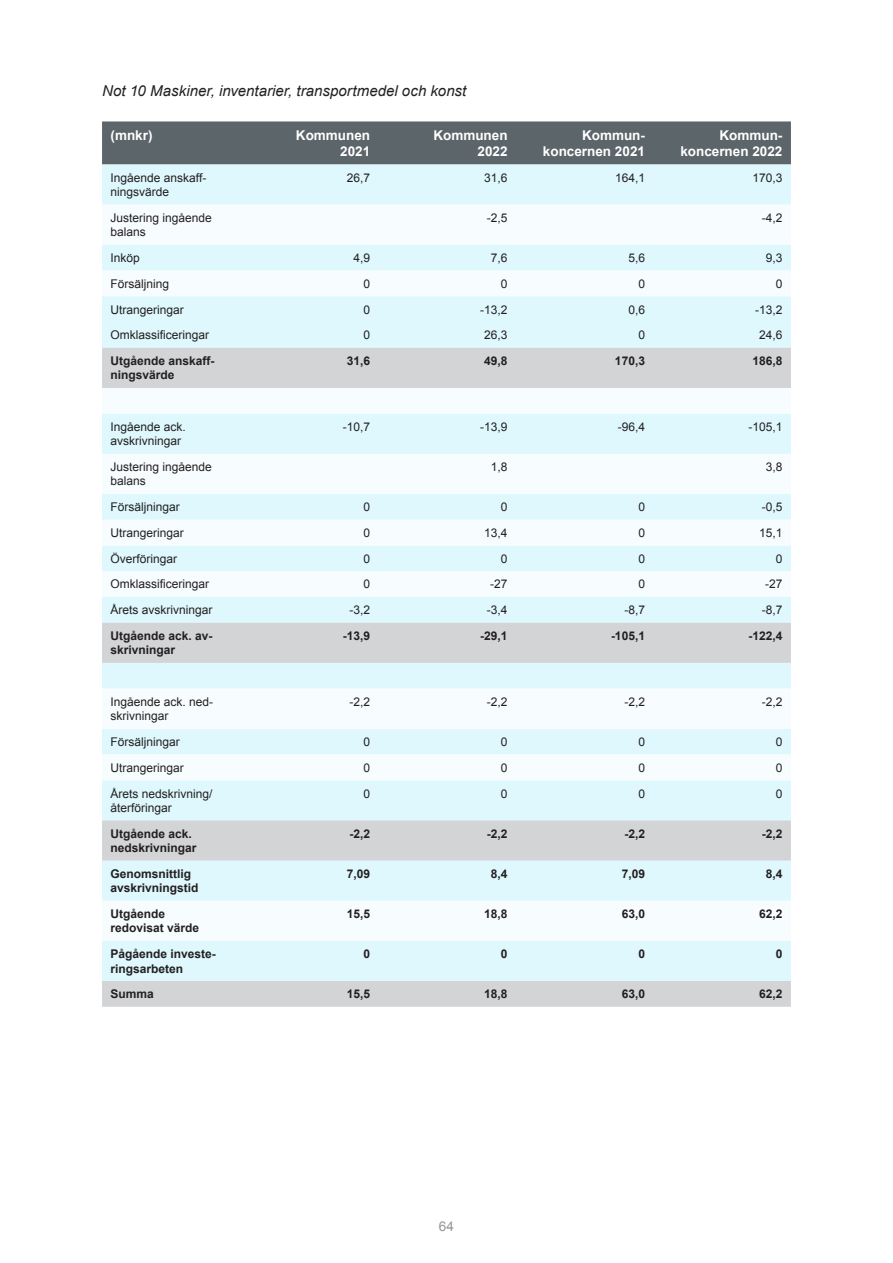
<style>
.page{position:relative;width:893px;height:1263px;background:#fff}
.page>*{position:absolute;margin:0;border:0;box-sizing:border-box;transform-origin:0 0}
.Liten_mellanrubrik_k{font:italic 15px "Arial";color:#231f20}
.Tebell_rubrik_högers{font:700 13.5px/16.2px "Arial";color:#fff;text-align:right}
.Tabell_rubrik{font:700 13.5px "Arial";color:#fff}
.t1{font:13.5px "Arial";color:#939598}
.Tabell_Bröd{font:12px/14.4px "Arial";color:#231f20}
.Tabell_Bröd_Högerstä{font:12px "Arial";color:#231f20}
.Tabell_fet{font:700 12px/14.4px "Arial";color:#231f20}
.Tabell_fet_högerstäl{font:700 12px "Arial";color:#231f20}
</style>
<div class="page">
<div style="left:102px;top:121px;width:689px;height:43px;background:#5c656a"></div>
<div style="left:102px;top:164px;width:689px;height:41px;background:#def8fd"></div>
<svg style="left:102px;top:245px;width:689px;height:103px;fill:#def8fd"></svg>
<svg style="left:102px;top:348px;width:689px;height:659px"></svg>
<p class="Liten_mellanrubrik_k" style="left:102px;top:81px;width:366px">Not 10 Maskiner, inventarier, transportmedel och konst</p>
<p class="Tabell_rubrik" style="left:111px;top:126px;width:43px">(mnkr)</p>
<p class="Tebell_rubrik_högers" style="left:296px;top:127px;width:76px">Kommunen</p>
<p class="Tebell_rubrik_högers" style="left:340px;top:144px;width:32px">2021</p>
<p class="Tebell_rubrik_högers" style="left:433px;top:127px;width:76px">Kommunen</p>
<p class="Tebell_rubrik_högers" style="left:478px;top:144px;width:32px">2022</p>
<p class="Tebell_rubrik_högers" style="left:543px;top:127px;width:104px">Kommun&shy;koncernen 2021</p>
<p class="Tebell_rubrik_högers" style="left:680px;top:127px;width:104px">Kommun&shy;koncernen 2022</p>
<p class="Tabell_Bröd" style="left:111px;top:170px;width:97px">Ingående anskaff&shy;ningsvärde</p>
<p class="Tabell_Bröd_Högerstä" style="left:347px;top:170px;width:25px">26,7</p>
<p class="Tabell_Bröd_Högerstä" style="left:484px;top:170px;width:25px">31,6</p>
<p class="Tabell_Bröd_Högerstä" style="left:615px;top:170px;width:32px">164,1</p>
<p class="Tabell_Bröd_Högerstä" style="left:752px;top:170px;width:32px">170,3</p>
<p class="Tabell_Bröd" style="left:111px;top:211px;width:103px">Justering ingående balans</p>
<p class="Tabell_Bröd_Högerstä" style="left:487px;top:210px;width:22px">-2,5</p>
<p class="Tabell_Bröd_Högerstä" style="left:762px;top:210px;width:22px">-4,2</p>
<p class="Tabell_Bröd" style="left:111px;top:251px;width:31px">Inköp</p>
<p class="Tabell_Bröd_Högerstä" style="left:354px;top:250px;width:18px">4,9</p>
<p class="Tabell_Bröd_Högerstä" style="left:491px;top:250px;width:18px">7,6</p>
<p class="Tabell_Bröd_Högerstä" style="left:628px;top:250px;width:18px">5,6</p>
<p class="Tabell_Bröd_Högerstä" style="left:766px;top:250px;width:18px">9,3</p>
<p class="Tabell_Bröd" style="left:111px;top:276px;width:60px">Försäljning</p>
<p class="Tabell_Bröd_Högerstä" style="left:364px;top:276px;width:8px">0</p>
<p class="Tabell_Bröd_Högerstä" style="left:501px;top:276px;width:8px">0</p>
<p class="Tabell_Bröd_Högerstä" style="left:638px;top:276px;width:8px">0</p>
<p class="Tabell_Bröd_Högerstä" style="left:776px;top:276px;width:8px">0</p>
<p class="Tabell_Bröd" style="left:111px;top:302px;width:75px">Utrangeringar</p>
<p class="Tabell_Bröd_Högerstä" style="left:364px;top:301px;width:8px">0</p>
<p class="Tabell_Bröd_Högerstä" style="left:480px;top:301px;width:29px">-13,2</p>
<p class="Tabell_Bröd_Högerstä" style="left:628px;top:301px;width:18px">0,6</p>
<p class="Tabell_Bröd_Högerstä" style="left:755px;top:301px;width:29px">-13,2</p>
<p class="Tabell_Bröd" style="left:111px;top:328px;width:100px">Omklassificeringar</p>
<p class="Tabell_Bröd_Högerstä" style="left:364px;top:327px;width:8px">0</p>
<p class="Tabell_Bröd_Högerstä" style="left:484px;top:327px;width:25px">26,3</p>
<p class="Tabell_Bröd_Högerstä" style="left:638px;top:327px;width:8px">0</p>
<p class="Tabell_Bröd_Högerstä" style="left:759px;top:327px;width:25px">24,6</p>
<p class="Tabell_fet" style="left:111px;top:354px;width:106px">Utgående anskaff&shy;ningsvärde</p>
<p class="Tabell_fet_högerstäl" style="left:347px;top:353px;width:25px">31,6</p>
<p class="Tabell_fet_högerstäl" style="left:484px;top:353px;width:25px">49,8</p>
<p class="Tabell_fet_högerstäl" style="left:615px;top:353px;width:32px">170,3</p>
<p class="Tabell_fet_högerstäl" style="left:752px;top:353px;width:32px">186,8</p>
<p class="Tabell_Bröd" style="left:111px;top:420px;width:77px">Ingående ack. avskrivningar</p>
<p class="Tabell_Bröd_Högerstä" style="left:343px;top:419px;width:29px">-10,7</p>
<p class="Tabell_Bröd_Högerstä" style="left:480px;top:419px;width:29px">-13,9</p>
<p class="Tabell_Bröd_Högerstä" style="left:618px;top:419px;width:29px">-96,4</p>
<p class="Tabell_Bröd_Högerstä" style="left:748px;top:419px;width:36px">-105,1</p>
<p class="Tabell_Bröd" style="left:111px;top:460px;width:103px">Justering ingående balans</p>
<p class="Tabell_Bröd_Högerstä" style="left:491px;top:459px;width:18px">1,8</p>
<p class="Tabell_Bröd_Högerstä" style="left:766px;top:459px;width:18px">3,8</p>
<p class="Tabell_Bröd" style="left:111px;top:500px;width:71px">Försäljningar</p>
<p class="Tabell_Bröd_Högerstä" style="left:364px;top:499px;width:8px">0</p>
<p class="Tabell_Bröd_Högerstä" style="left:501px;top:499px;width:8px">0</p>
<p class="Tabell_Bröd_Högerstä" style="left:638px;top:499px;width:8px">0</p>
<p class="Tabell_Bröd_Högerstä" style="left:762px;top:499px;width:22px">-0,5</p>
<p class="Tabell_Bröd" style="left:111px;top:526px;width:75px">Utrangeringar</p>
<p class="Tabell_Bröd_Högerstä" style="left:364px;top:525px;width:8px">0</p>
<p class="Tabell_Bröd_Högerstä" style="left:484px;top:525px;width:25px">13,4</p>
<p class="Tabell_Bröd_Högerstä" style="left:638px;top:525px;width:8px">0</p>
<p class="Tabell_Bröd_Högerstä" style="left:759px;top:525px;width:25px">15,1</p>
<p class="Tabell_Bröd" style="left:111px;top:551px;width:68px">Överföringar</p>
<p class="Tabell_Bröd_Högerstä" style="left:364px;top:551px;width:8px">0</p>
<p class="Tabell_Bröd_Högerstä" style="left:501px;top:551px;width:8px">0</p>
<p class="Tabell_Bröd_Högerstä" style="left:638px;top:551px;width:8px">0</p>
<p class="Tabell_Bröd_Högerstä" style="left:776px;top:551px;width:8px">0</p>
<p class="Tabell_Bröd" style="left:111px;top:577px;width:100px">Omklassificeringar</p>
<p class="Tabell_Bröd_Högerstä" style="left:364px;top:576px;width:8px">0</p>
<p class="Tabell_Bröd_Högerstä" style="left:490px;top:576px;width:19px">-27</p>
<p class="Tabell_Bröd_Högerstä" style="left:638px;top:576px;width:8px">0</p>
<p class="Tabell_Bröd_Högerstä" style="left:765px;top:576px;width:19px">-27</p>
<p class="Tabell_Bröd" style="left:111px;top:603px;width:104px">Årets avskrivningar</p>
<p class="Tabell_Bröd_Högerstä" style="left:350px;top:602px;width:22px">-3,2</p>
<p class="Tabell_Bröd_Högerstä" style="left:487px;top:602px;width:22px">-3,4</p>
<p class="Tabell_Bröd_Högerstä" style="left:624px;top:602px;width:22px">-8,7</p>
<p class="Tabell_Bröd_Högerstä" style="left:762px;top:602px;width:22px">-8,7</p>
<p class="Tabell_fet" style="left:111px;top:629px;width:104px">Utgående ack. av&shy;skrivningar</p>
<p class="Tabell_fet_högerstäl" style="left:343px;top:628px;width:29px">-13,9</p>
<p class="Tabell_fet_högerstäl" style="left:480px;top:628px;width:29px">-29,1</p>
<p class="Tabell_fet_högerstäl" style="left:611px;top:628px;width:36px">-105,1</p>
<p class="Tabell_fet_högerstäl" style="left:748px;top:628px;width:36px">-122,4</p>
<p class="Tabell_Bröd" style="left:111px;top:695px;width:104px">Ingående ack. ned&shy;skrivningar</p>
<p class="Tabell_Bröd_Högerstä" style="left:350px;top:694px;width:22px">-2,2</p>
<p class="Tabell_Bröd_Högerstä" style="left:487px;top:694px;width:22px">-2,2</p>
<p class="Tabell_Bröd_Högerstä" style="left:624px;top:694px;width:22px">-2,2</p>
<p class="Tabell_Bröd_Högerstä" style="left:762px;top:694px;width:22px">-2,2</p>
<p class="Tabell_Bröd" style="left:111px;top:735px;width:71px">Försäljningar</p>
<p class="Tabell_Bröd_Högerstä" style="left:364px;top:734px;width:8px">0</p>
<p class="Tabell_Bröd_Högerstä" style="left:501px;top:734px;width:8px">0</p>
<p class="Tabell_Bröd_Högerstä" style="left:638px;top:734px;width:8px">0</p>
<p class="Tabell_Bröd_Högerstä" style="left:776px;top:734px;width:8px">0</p>
<p class="Tabell_Bröd" style="left:111px;top:760px;width:75px">Utrangeringar</p>
<p class="Tabell_Bröd_Högerstä" style="left:364px;top:760px;width:8px">0</p>
<p class="Tabell_Bröd_Högerstä" style="left:501px;top:760px;width:8px">0</p>
<p class="Tabell_Bröd_Högerstä" style="left:638px;top:760px;width:8px">0</p>
<p class="Tabell_Bröd_Högerstä" style="left:776px;top:760px;width:8px">0</p>
<p class="Tabell_Bröd" style="left:111px;top:786px;width:104px">Årets nedskrivning/ återföringar</p>
<p class="Tabell_Bröd_Högerstä" style="left:364px;top:785px;width:8px">0</p>
<p class="Tabell_Bröd_Högerstä" style="left:501px;top:785px;width:8px">0</p>
<p class="Tabell_Bröd_Högerstä" style="left:638px;top:785px;width:8px">0</p>
<p class="Tabell_Bröd_Högerstä" style="left:776px;top:785px;width:8px">0</p>
<p class="Tabell_fet" style="left:111px;top:827px;width:88px">Utgående ack. nedskrivningar</p>
<p class="Tabell_fet_högerstäl" style="left:350px;top:825px;width:22px">-2,2</p>
<p class="Tabell_fet_högerstäl" style="left:487px;top:825px;width:22px">-2,2</p>
<p class="Tabell_fet_högerstäl" style="left:624px;top:825px;width:22px">-2,2</p>
<p class="Tabell_fet_högerstäl" style="left:762px;top:825px;width:22px">-2,2</p>
<p class="Tabell_fet" style="left:111px;top:867px;width:90px">Genomsnittlig avskrivningstid</p>
<p class="Tabell_fet_högerstäl" style="left:347px;top:866px;width:25px">7,09</p>
<p class="Tabell_fet_högerstäl" style="left:491px;top:866px;width:18px">8,4</p>
<p class="Tabell_fet_högerstäl" style="left:622px;top:866px;width:25px">7,09</p>
<p class="Tabell_fet_högerstäl" style="left:766px;top:866px;width:18px">8,4</p>
<p class="Tabell_fet" style="left:111px;top:907px;width:90px">Utgående redovisat värde</p>
<p class="Tabell_fet_högerstäl" style="left:347px;top:906px;width:25px">15,5</p>
<p class="Tabell_fet_högerstäl" style="left:484px;top:906px;width:25px">18,8</p>
<p class="Tabell_fet_högerstäl" style="left:622px;top:906px;width:25px">63,0</p>
<p class="Tabell_fet_högerstäl" style="left:759px;top:906px;width:25px">62,2</p>
<p class="Tabell_fet" style="left:111px;top:947px;width:107px">Pågående investe&shy;ringsarbeten</p>
<p class="Tabell_fet_högerstäl" style="left:364px;top:946px;width:8px">0</p>
<p class="Tabell_fet_högerstäl" style="left:501px;top:946px;width:8px">0</p>
<p class="Tabell_fet_högerstäl" style="left:638px;top:946px;width:8px">0</p>
<p class="Tabell_fet_högerstäl" style="left:776px;top:946px;width:8px">0</p>
<p class="Tabell_fet" style="left:111px;top:987px;width:45px">Summa</p>
<p class="Tabell_fet_högerstäl" style="left:347px;top:986px;width:25px">15,5</p>
<p class="Tabell_fet_högerstäl" style="left:484px;top:986px;width:25px">18,8</p>
<p class="Tabell_fet_högerstäl" style="left:622px;top:986px;width:25px">63,0</p>
<p class="Tabell_fet_högerstäl" style="left:759px;top:986px;width:25px">62,2</p>
<p class="t1" style="left:439px;top:1218px;width:17px">64</p>
</div>
